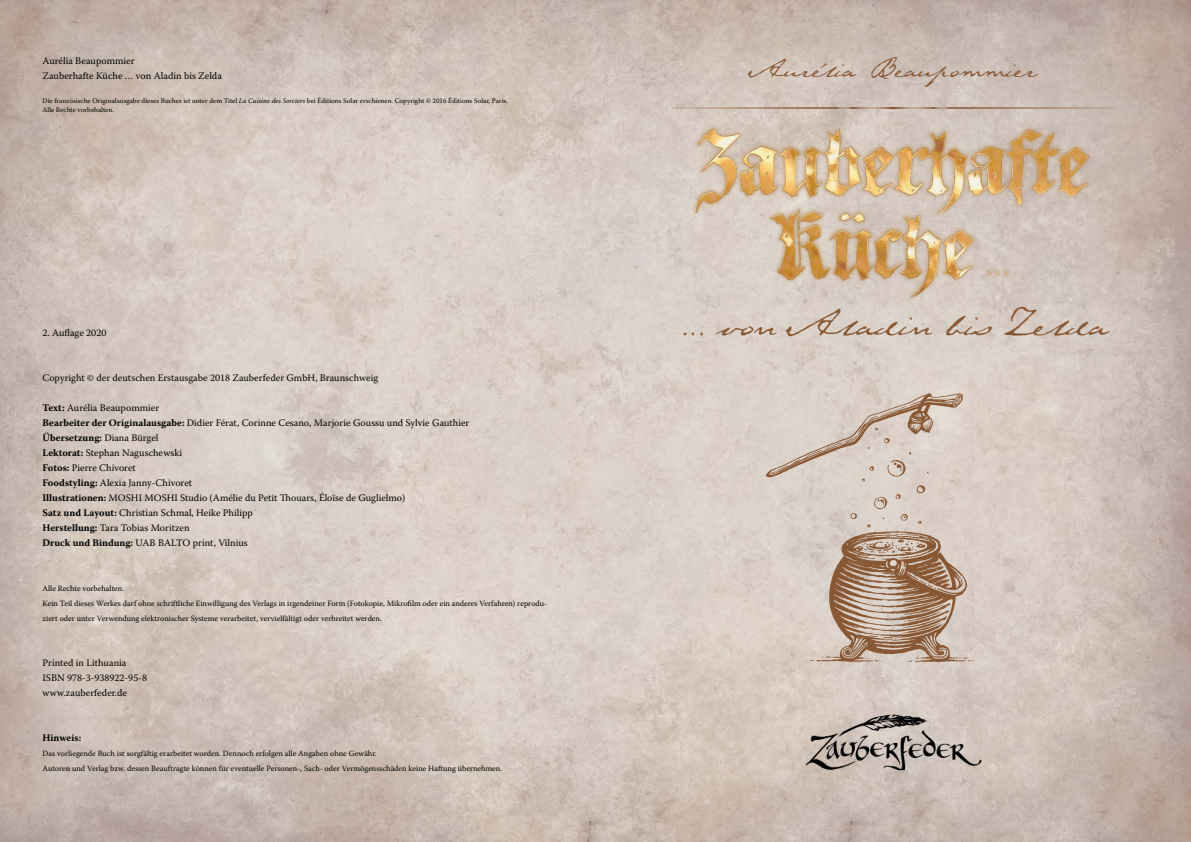
<style>
.page{position:relative;width:1191px;height:842px;background:#fff}
.page>*{position:absolute;margin:0;border:0;box-sizing:border-box;transform-origin:0 0}
.t1{font:500 46px "Texas Hero BETA";color:#885834}
.t2{font:500 32px "Texas Hero BETA";color:#885834}
.t3{font:10px/15px "Warnock Pro";color:#000}
.t4{font:700 10px "Warnock Pro";color:#000}
.t5{font:8px/15px "Warnock Pro";color:#000}
.t6{font:7px/9px "Warnock Pro";color:#000}
.s1{font-style:italic}
.s2{font-weight:700}
</style>
<div class="page">
<img style="left:0;top:0;width:1191px;height:842px">
<svg style="left:671px;top:107px;width:443px;height:2px"></svg>
<img style="left:673px;top:124px;width:447px;height:179px">
<img style="left:762px;top:387px;width:205px;height:94px">
<img style="left:801px;top:407px;width:184px;height:269px">
<img style="left:805px;top:713px;width:176px;height:57px">
<p class="t3" style="left:43px;top:53px;width:181px">Aurélia Beaupommier<br>Zauberhafte Küche … von Aladin bis Zelda</p>
<p class="t6" style="left:43px;top:96px;width:467px">Die französische Originalausgabe dieses Buches ist unter dem Titel <span class="s1">La Cuisine des Sorciers</span> bei Éditions Solar erschienen. Copyright © 2016 Éditions Solar, Paris.<br>Alle Rechte vorbehalten.</p>
<p class="t3" style="left:43px;top:325px;width:65px">2. Auflage 2020</p>
<p class="t3" style="left:43px;top:370px;width:337px">Copyright © der deutschen Erstausgabe 2018 Zauberfeder GmbH, Braunschweig</p>
<p class="t3" style="left:43px;top:400px;width:428px"><span class="s2">Text:</span> Aurélia Beaupommier<br><span class="s2">Bearbeiter der Originalausgabe:</span> Didier Férat, Corinne Cesano, Marjorie Goussu und Sylvie Gauthier <span class="s2">Übersetzung:</span> Diana Bürgel<br><span class="s2">Lektorat:</span> Stephan Naguschewski<br><span class="s2">Fotos:</span> Pierre Chivoret<br><span class="s2">Foodstyling:</span> Alexia Janny-Chivoret<br><span class="s2">Illustrationen:</span> MOSHI MOSHI Studio (Amélie du Petit Thouars, Éloïse de Guglielmo)<br><span class="s2">Satz und Layout:</span> Christian Schmal, Heike Philipp<br><span class="s2">Herstellung:</span> Tara Tobias Moritzen<br><span class="s2">Druck und Bindung:</span> UAB BALTO print, Vilnius</p>
<p class="t5" style="left:43px;top:580px;width:506px">Alle Rechte vorbehalten.<br>Kein Teil dieses Werkes darf ohne schriftliche Einwilligung des Verlags in irgendeiner Form (Fotokopie, Mikrofilm oder ein anderes Verfahren) reprodu&shy;ziert oder unter Verwendung elektronischer Systeme verarbeitet, vervielfältigt oder verbreitet werden.</p>
<p class="t3" style="left:43px;top:655px;width:106px">Printed in Lithuania<br>ISBN 978-3-938922-95-8 www.zauberfeder.de</p>
<p class="t4" style="left:43px;top:731px;width:40px">Hinweis:</p>
<p class="t5" style="left:43px;top:745px;width:461px">Das vorliegende Buch ist sorgfältig erarbeitet worden. Dennoch erfolgen alle Angaben ohne Gewähr.<br>Autoren und Verlag bzw. dessen Beauftragte können für eventuelle Personen-, Sach- oder Vermögensschäden keine Haftung übernehmen.</p>
<h2 class="t2" style="left:750px;top:47px;width:288px">Aurélia Beaupommier</h2>
<h1 class="t1" style="left:679px;top:291px;width:429px">… von Aladin bis Zelda</h1>
</div>
